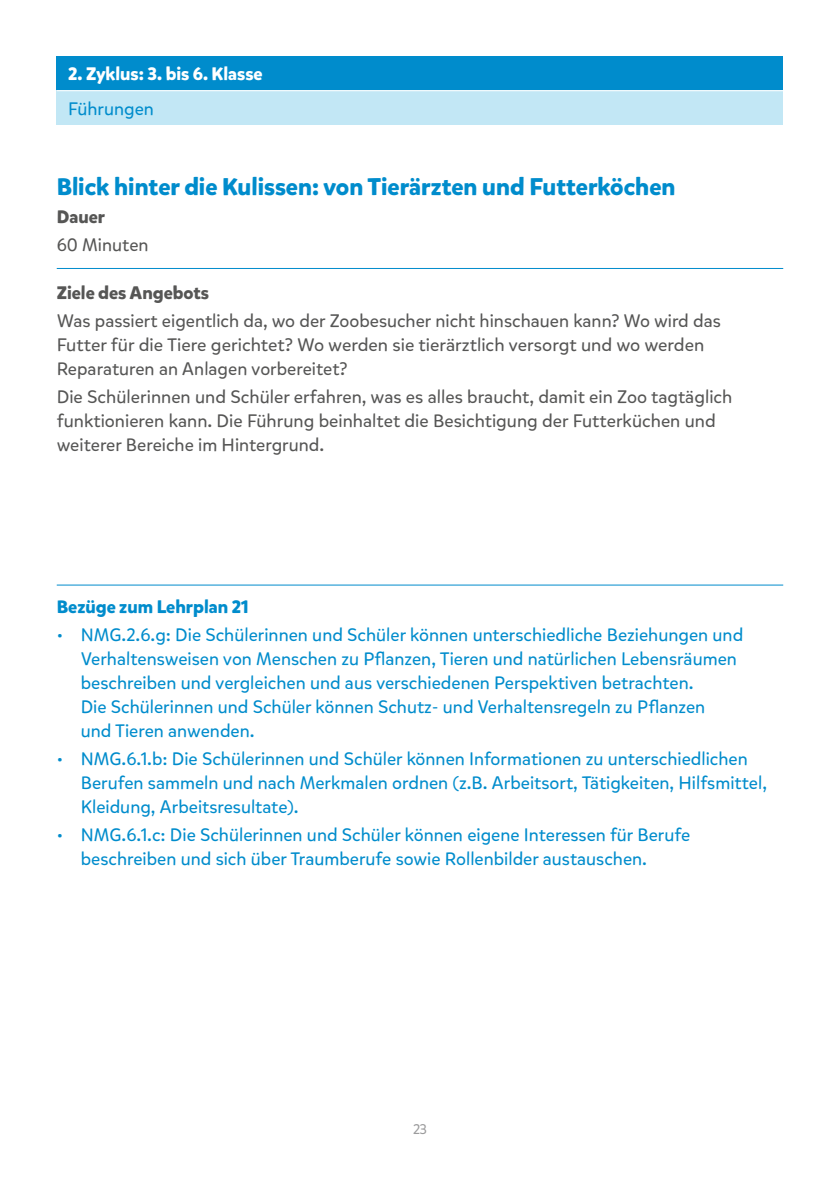
<style>
.page{position:relative;width:840px;height:1191px;background:#fff}
.page>*{position:absolute;margin:0;border:0;box-sizing:border-box;transform-origin:0 0}
.t1{font:700 24px "Mikado";color:#008ccc}
.t2{font:18px/24px "Mikado";color:#008ccc}
.t3{font:18px/24px "Mikado";color:#565655}
.t4{font:700 18px "Mikado";color:#fff}
.t5{font:700 18px "Mikado";color:#565655}
.t6{font:700 18px "Mikado";color:#008ccc}
.t7{font:14px "Mikado";color:#9c9c9d}
</style>
<div class="page">
<div style="left:57px;top:57px;width:725px;height:34px;background:#008ccc"></div>
<div style="left:57px;top:91px;width:725px;height:34px;background:#c2e7f5"></div>
<hr style="left:57px;top:90px;width:725px;height:1px;background:#fff">
<hr style="left:57px;top:584px;width:725px;height:1px;background:#008ccc">
<hr style="left:57px;top:268px;width:725px;height:1px;background:#008ccc">
<p class="t4" style="left:68px;top:63px;width:196px">2. Zyklus: 3. bis 6. Klasse</p>
<p class="t2" style="left:68px;top:97px;width:87px">Führungen</p>
<h1 class="t1" style="left:57px;top:172px;width:620px">Blick hinter die Kulissen: von Tierärzten und Futterköchen</h1>
<p class="t5" style="left:57px;top:206px;width:50px">Dauer</p>
<p class="t3" style="left:57px;top:233px;width:93px">60 Minuten</p>
<p class="t5" style="left:57px;top:282px;width:154px">Ziele des Angebots</p>
<p class="t3" style="left:57px;top:309px;width:665px">Was passiert eigentlich da, wo der Zoobesucher nicht hinschauen kann? Wo wird das<br>Futter für die Tiere gerichtet? Wo werden sie tierärztlich versorgt und wo werden<br>Reparaturen an Anlagen vorbereitet?</p>
<p class="t3" style="left:57px;top:385px;width:676px">Die Schülerinnen und Schüler erfahren, was es alles braucht, damit ein Zoo tagtäglich funktionieren kann. Die Führung beinhaltet die Besichtigung der Futterküchen und weiterer Bereiche im Hintergrund.</p>
<p class="t6" style="left:57px;top:595px;width:193px">Bezüge zum Lehrplan 21</p>
<p class="t2" style="left:81px;top:623px;width:663px;text-indent:-24px">• NMG.2.6.g: Die Schülerinnen und Schüler können unterschiedliche Beziehungen und Verhaltensweisen von Menschen zu Pflanzen, Tieren und natürlichen Lebensräumen beschreiben und vergleichen und aus verschiedenen Perspektiven betrachten.<br>Die Schülerinnen und Schüler können Schutz- und Verhaltensregeln zu Pflanzen<br>und Tieren anwenden.</p>
<p class="t2" style="left:81px;top:747px;width:687px;text-indent:-24px">• NMG.6.1.b: Die Schülerinnen und Schüler können Informationen zu unterschiedlichen<br>Berufen sammeln und nach Merkmalen ordnen (z.B. Arbeitsort, Tätigkeiten, Hilfsmittel,<br>Kleidung, Arbeitsresultate).</p>
<p class="t2" style="left:81px;top:823px;width:610px;text-indent:-24px">• NMG.6.1.c: Die Schülerinnen und Schüler können eigene Interessen für Berufe beschreiben und sich über Traumberufe sowie Rollenbilder austauschen.</p>
<p class="t7" style="left:413px;top:1121px;width:15px">23</p>
</div>
